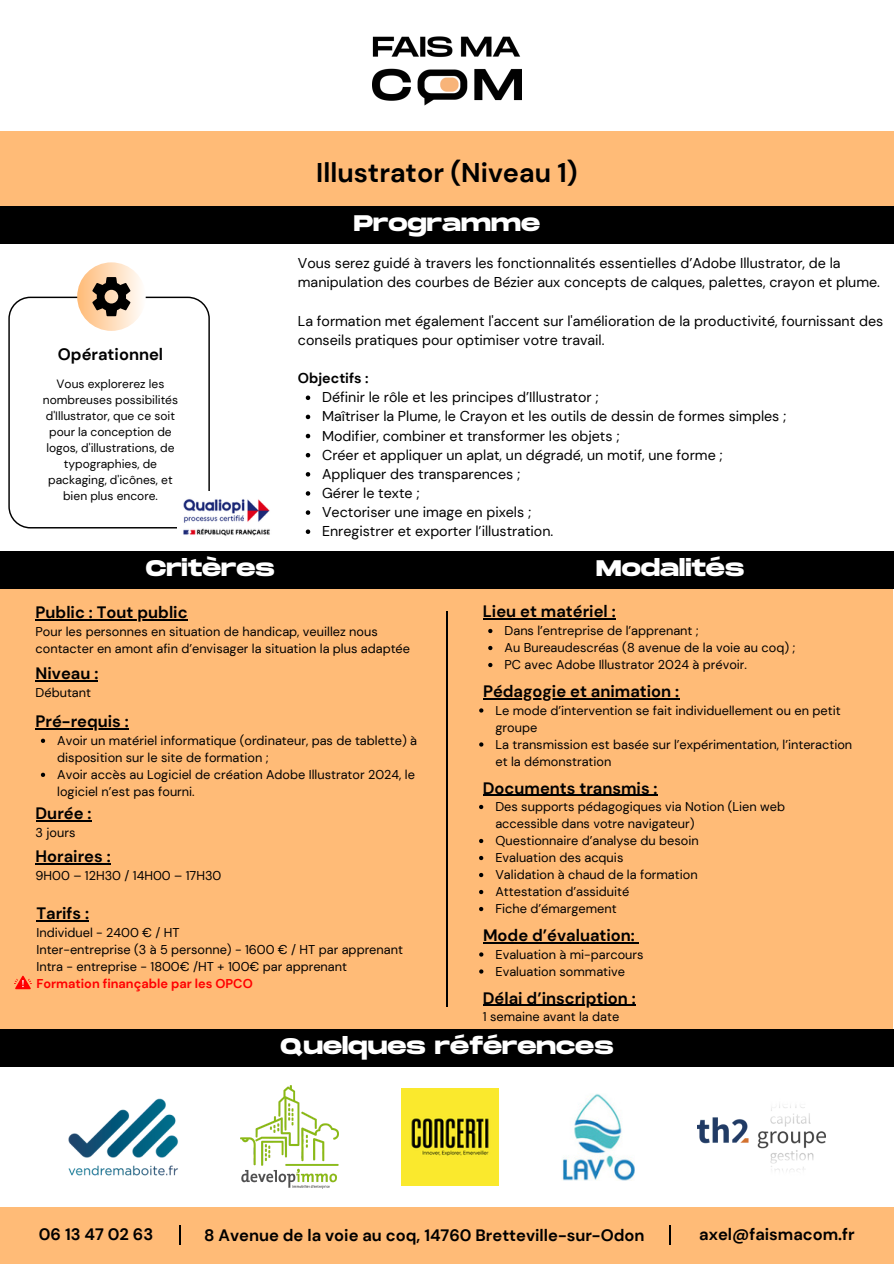
<style>
.page{position:relative;width:894px;height:1264px;background:#fff}
.page>*{position:absolute;margin:0;border:0;box-sizing:border-box;transform-origin:0 0}
.t1{font:700 27px "DM Sans";color:#000}
.t2{font:700 22.5px "Monument Extended";color:#fff}
.t3{font:700 16.5px "DM Sans";color:#000}
.t4{font:14.25px/19.2px "DM Sans";color:#000}
.t5{font:700 14.25px "DM Sans";color:#000}
.t6{font:12.75px/17px "DM Sans";color:#000}
.t7{font:700 12.75px "DM Sans";color:#f00}
.t8{font:12px/16px "DM Sans";color:#000;text-align:center}
</style>
<div class="page">
<div style="left:0;top:131px;width:893px;height:110px;background:#fb7"></div>
<img style="left:372px;top:36px;width:149px;height:70px">
<div style="left:0;top:1207px;width:893px;height:56px;background:#fb7"></div>
<div style="left:0;top:206px;width:893px;height:37px;background:#000"></div>
<div style="left:0;top:579px;width:892px;height:449px;background:#fb7"></div>
<div style="left:0;top:551px;width:893px;height:37px;background:#000"></div>
<hr style="left:446px;top:611px;width:2px;height:395px;background:#000">
<svg style="left:306px;top:395px;width:4px;height:5px"></svg>
<svg style="left:306px;top:414px;width:4px;height:5px"></svg>
<svg style="left:306px;top:434px;width:4px;height:4px"></svg>
<svg style="left:306px;top:453px;width:4px;height:4px"></svg>
<svg style="left:306px;top:472px;width:4px;height:4px"></svg>
<svg style="left:306px;top:491px;width:4px;height:4px"></svg>
<svg style="left:306px;top:510px;width:4px;height:5px"></svg>
<svg style="left:306px;top:529px;width:4px;height:5px"></svg>
<svg style="left:8px;top:296px;width:202px;height:232px"></svg>
<svg style="left:77px;top:262px;width:69px;height:69px;background:#fedcbb"></svg>
<svg style="left:92px;top:277px;width:38px;height:39px"></svg>
<img style="left:177px;top:492px;width:93px;height:44px">
<div style="left:0;top:1028px;width:893px;height:38px;background:#000"></div>
<hr style="left:179px;top:1225px;width:2px;height:38px;background:#000">
<hr style="left:669px;top:1225px;width:1px;height:38px;background:#000">
<div style="left:0;top:1245px;width:893px;height:18px;background:#fb7"></div>
<img style="left:697px;top:1104px;width:128px;height:67px">
<img style="left:401px;top:1088px;width:97px;height:97px">
<img style="left:241px;top:1085px;width:97px;height:103px">
<img style="left:68px;top:1098px;width:110px;height:77px">
<img style="left:562px;top:1094px;width:72px;height:86px">
<hr style="left:36px;top:680px;width:62px;height:1px;background:#000">
<hr style="left:36px;top:728px;width:93px;height:1px;background:#000">
<svg style="left:41px;top:738px;width:4px;height:5px"></svg>
<svg style="left:41px;top:772px;width:4px;height:5px"></svg>
<hr style="left:36px;top:863px;width:75px;height:1px;background:#000">
<hr style="left:482px;top:1004px;width:153px;height:1px;background:#000">
<hr style="left:36px;top:619px;width:151px;height:1px;background:#000">
<svg style="left:14px;top:975px;width:18px;height:14px"></svg>
<hr style="left:36px;top:920px;width:53px;height:1px;background:#000">
<hr style="left:36px;top:820px;width:55px;height:1px;background:#000">
<hr style="left:482px;top:618px;width:133px;height:1px;background:#000">
<svg style="left:488px;top:629px;width:4px;height:4px"></svg>
<svg style="left:488px;top:646px;width:4px;height:4px"></svg>
<svg style="left:488px;top:663px;width:4px;height:4px"></svg>
<hr style="left:483px;top:698px;width:196px;height:1px;background:#000">
<svg style="left:479px;top:708px;width:4px;height:4px"></svg>
<svg style="left:479px;top:742px;width:4px;height:4px"></svg>
<hr style="left:482px;top:794px;width:175px;height:1px;background:#000">
<svg style="left:479px;top:804px;width:4px;height:5px"></svg>
<svg style="left:479px;top:838px;width:4px;height:5px"></svg>
<svg style="left:479px;top:855px;width:4px;height:5px"></svg>
<svg style="left:479px;top:872px;width:4px;height:5px"></svg>
<svg style="left:479px;top:889px;width:4px;height:5px"></svg>
<svg style="left:479px;top:906px;width:4px;height:5px"></svg>
<hr style="left:483px;top:942px;width:151px;height:1px;background:#000">
<svg style="left:479px;top:952px;width:4px;height:4px"></svg>
<svg style="left:479px;top:969px;width:4px;height:4px"></svg>
<p class="t3" style="left:58px;top:344px;width:107px">Opérationnel</p>
<p class="t8" style="left:43px;top:376px;width:137px">Vous explorerez les nombreuses possibilités d'Illustrator, que ce soit pour la conception de logos, d'illustrations, de typographies, de packaging, d'icônes, et bien plus encore.</p>
<h2 class="t1" style="left:316px;top:155px;width:263px">Illustrator (Niveau 1)</h2>
<h3 class="t2" style="left:353px;top:210px;width:188px">Programme</h3>
<h1 class="t4" style="left:298px;top:254px;width:583px">Vous serez guidé à travers les fonctionnalités essentielles d’Adobe Illustrator, de la manipulation des courbes de Bézier aux concepts de calques, palettes, crayon et plume.</h1>
<h2 class="t4" style="left:298px;top:311px;width:586px">La formation met également l'accent sur l'amélioration de la productivité, fournissant des conseils pratiques pour optimiser votre travail.</h2>
<p class="t5" style="left:298px;top:369px;width:72px">Objectifs :</p>
<p class="t4" style="left:322px;top:388px;width:278px">Définir le rôle et les principes d’Illustrator ;</p>
<p class="t4" style="left:322px;top:407px;width:465px">Maîtriser la Plume, le Crayon et les outils de dessin de formes simples ;</p>
<h3 class="t4" style="left:322px;top:426px;width:299px">Modifier, combiner et transformer les objets ;</h3>
<p class="t4" style="left:322px;top:445px;width:402px">Créer et appliquer un aplat, un dégradé, un motif, une forme ;</p>
<p class="t4" style="left:322px;top:464px;width:199px">Appliquer des transparences ;</p>
<h5 class="t4" style="left:322px;top:483px;width:99px">Gérer le texte ;</h5>
<h5 class="t4" style="left:322px;top:502px;width:210px">Vectoriser une image en pixels ;</h5>
<h4 class="t4" style="left:322px;top:522px;width:233px">Enregistrer et exporter l’illustration.</h4>
<p class="t2" style="left:146px;top:556px;width:130px">Critères</p>
<h3 class="t2" style="left:596px;top:556px;width:149px">Modalités</h3>
<h3 class="t3" style="left:36px;top:601px;width:153px">Public : Tout public</h3>
<p class="t6" style="left:36px;top:623px;width:376px">Pour les personnes en situation de handicap, veuillez nous contacter en amont afin d’envisager la situation la plus adaptée</p>
<p class="t3" style="left:36px;top:662px;width:64px">Niveau :</p>
<h3 class="t6" style="left:36px;top:683px;width:57px">Débutant</h3>
<p class="t3" style="left:36px;top:711px;width:95px">Pré-requis :</p>
<p class="t6" style="left:57px;top:732px;width:361px">Avoir un matériel informatique (ordinateur, pas de tablette) à disposition sur le site de formation ;</p>
<h3 class="t6" style="left:57px;top:766px;width:359px">Avoir accès au Logiciel de création Adobe Illustrator 2024, le logiciel n’est pas fourni.</h3>
<p class="t3" style="left:36px;top:803px;width:57px">Durée :</p>
<p class="t6" style="left:36px;top:824px;width:41px">3 jours</p>
<p class="t3" style="left:36px;top:845px;width:77px">Horaires :</p>
<h3 class="t6" style="left:36px;top:867px;width:187px">9H00 – 12H30 / 14H00 – 17H30</h3>
<p class="t3" style="left:36px;top:902px;width:54px">Tarifs :</p>
<p class="t6" style="left:36px;top:923px;width:145px">Individuel - 2400 € / HT</p>
<p class="t6" style="left:36px;top:940px;width:368px">Inter-entreprise (3 à 5 personne) - 1600 € / HT par apprenant</p>
<p class="t6" style="left:36px;top:957px;width:312px">Intra - entreprise - 1800€ /HT + 100€ par apprenant</p>
<h3 class="t7" style="left:36px;top:974px;width:218px">Formation finançable par les OPCO</h3>
<p class="t3" style="left:482px;top:601px;width:134px">Lieu et matériel :</p>
<h3 class="t6" style="left:504px;top:622px;width:196px">Dans l’entreprise de l’apprenant ;</h3>
<p class="t6" style="left:504px;top:639px;width:292px">Au Bureaudescréas (8 avenue de la voie au coq) ;</p>
<p class="t6" style="left:504px;top:656px;width:244px">PC avec Adobe Illustrator 2024 à prévoir.</p>
<h3 class="t3" style="left:483px;top:680px;width:197px">Pédagogie et animation :</h3>
<p class="t6" style="left:495px;top:702px;width:346px">Le mode d’intervention se fait individuellement ou en petit groupe</p>
<p class="t6" style="left:495px;top:736px;width:358px">La transmission est basée sur l’expérimentation, l’interaction et la démonstration</p>
<p class="t3" style="left:482px;top:777px;width:176px">Documents transmis :</p>
<p class="t6" style="left:495px;top:798px;width:291px">Des supports pédagogiques via Notion (Lien web accessible dans votre navigateur)</p>
<p class="t6" style="left:495px;top:832px;width:205px">Questionnaire d’analyse du besoin</p>
<p class="t6" style="left:495px;top:849px;width:129px">Evaluation des acquis</p>
<h3 class="t6" style="left:495px;top:866px;width:204px">Validation à chaud de la formation</h3>
<p class="t6" style="left:495px;top:883px;width:135px">Attestation d’assiduité</p>
<p class="t6" style="left:495px;top:900px;width:123px">Fiche d’émargement</p>
<h3 class="t3" style="left:483px;top:924px;width:153px">Mode d’évaluation:</h3>
<p class="t6" style="left:495px;top:945px;width:149px">Evaluation à mi-parcours</p>
<h2 class="t6" style="left:495px;top:962px;width:131px">Evaluation sommative</h2>
<h6 class="t3" style="left:482px;top:987px;width:154px">Délai d’inscription :</h6>
<p class="t6" style="left:482px;top:1008px;width:138px">1 semaine avant la date</p>
<p class="t2" style="left:280px;top:1033px;width:334px">Quelques références</p>
<p class="t3" style="left:39px;top:1223px;width:116px">06 13 47 02 63</p>
<p class="t3" style="left:204px;top:1224px;width:442px">8 Avenue de la voie au coq, 14760 Bretteville-sur-Odon</p>
<p class="t3" style="left:699px;top:1223px;width:157px">axel@faismacom.fr</p>
</div>
